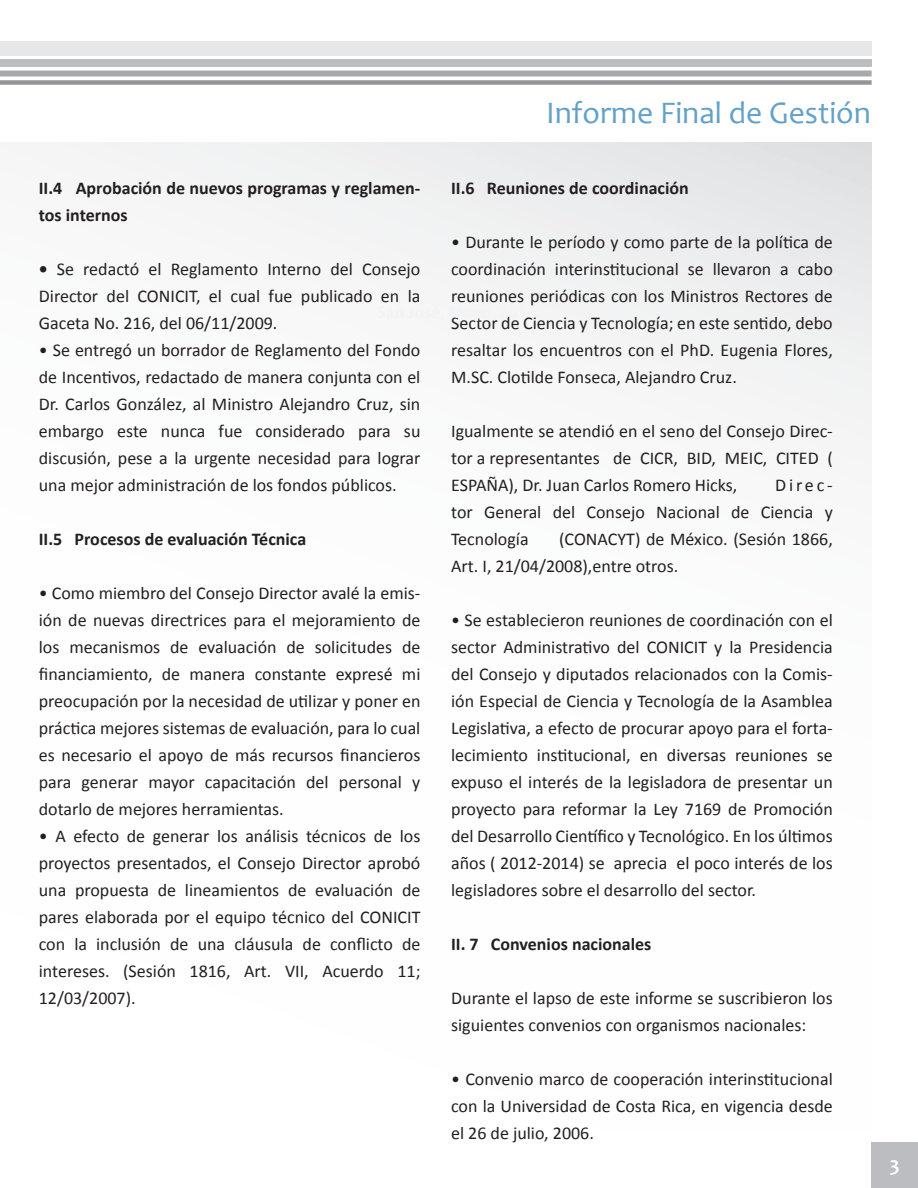
<style>
.page{position:relative;width:918px;height:1188px;background:#fff}
.page>*{position:absolute;margin:0;border:0;box-sizing:border-box;transform-origin:0 0}
.t1{font:31.5px "Candara";color:#62a1ca}
.t2{font:700 21px "Candara";color:#fff}
.t3{font:18px/27px "Calibri";color:#231f20;text-align:justify}
.t4{font:700 18px/27px "Calibri";color:#231f20}
.s1{font-weight:700}
</style>
<div class="page">
<div style="left:872px;top:1142px;width:46px;height:46px;background:#bcbdc0"></div>
<div style="left:0;top:42px;width:872px;height:14px;background:#e6e7e9"></div>
<div style="left:0;top:59px;width:872px;height:8px;background:#bcbdc0"></div>
<div style="left:0;top:70px;width:872px;height:6px;background:#a8a9ad"></div>
<div style="left:0;top:80px;width:872px;height:5px;background:#939598"></div>
<div style="left:0;top:143px;width:872px;height:987px;background:linear-gradient(to bottom,#f2f3f4,#fff)"></div>
<p class="t4" style="left:39px;top:174px;width:383px">II.4 Aprobación de nuevos programas y reglamen&shy;tos internos</p>
<p class="t3" style="left:39px;top:256px;width:383px"><span class="s1">•</span> Se redactó el Reglamento Interno del Consejo Director del CONICIT, el cual fue publicado en la Gaceta No. 216, del 06/11/2009.</p>
<p class="t3" style="left:39px;top:337px;width:383px">• Se entregó un borrador de Reglamento del Fondo de Incentivos, redactado de manera conjunta con el Dr. Carlos González, al Ministro Alejandro Cruz, sin embargo este nunca fue considerado para su discusión, pese a la urgente necesidad para lograr una mejor administración de los fondos públicos.</p>
<p class="t4" style="left:39px;top:525px;width:269px">II.5 Procesos de evaluación Técnica</p>
<p class="t3" style="left:39px;top:580px;width:383px">• Como miembro del Consejo Director avalé la emis&shy;ión de nuevas directrices para el mejoramiento de los mecanismos de evaluación de solicitudes de financiamiento, de manera constante expresé mi preocupación por la necesidad de utilizar y poner en práctica mejores sistemas de evaluación, para lo cual es necesario el apoyo de más recursos financieros para generar mayor capacitación del personal y dotarlo de mejores herramientas.</p>
<p class="t3" style="left:39px;top:823px;width:383px">• A efecto de generar los análisis técnicos de los proyectos presentados, el Consejo Director aprobó una propuesta de lineamientos de evaluación de pares elaborada por el equipo técnico del CONICIT con la inclusión de una cláusula de conflicto de intereses. (Sesión 1816, Art. VII, Acuerdo 11; 12/03/2007).</p>
<h1 class="t1" style="left:546px;top:93px;width:326px">Informe Final de Gestión</h1>
<p class="t4" style="left:451px;top:174px;width:239px">II.6 Reuniones de coordinación</p>
<p class="t3" style="left:451px;top:229px;width:383px">• Durante le período y como parte de la política de coordinación interinstitucional se llevaron a cabo reuniones periódicas con los Ministros Rectores de Sector de Ciencia y Tecnología; en este sentido, debo resaltar los encuentros con el PhD. Eugenia Flores, M.SC. Clotilde Fonseca, Alejandro Cruz.</p>
<p class="t3" style="left:451px;top:418px;width:383px">Igualmente se atendió en el seno del Consejo Direc&shy;tor a representantes de CICR, BID, MEIC, CITED ( ESPAÑA), Dr. Juan Carlos Romero Hicks,</p>
<p class="t3" style="left:451px;top:472px;width:383px;text-indent:324px">Direc&shy;tor General del Consejo Nacional de Ciencia y Tecnología</p>
<p class="t3" style="left:451px;top:526px;width:383px;text-indent:108px">(CONACYT) de México. (Sesión 1866,<br>Art. I, 21/04/2008),entre otros.</p>
<p class="t3" style="left:451px;top:607px;width:383px">• Se establecieron reuniones de coordinación con el sector Administrativo del CONICIT y la Presidencia del Consejo y diputados relacionados con la Comis&shy;ión Especial de Ciencia y Tecnología de la Asamblea Legislativa, a efecto de procurar apoyo para el forta&shy;lecimiento institucional, en diversas reuniones se expuso el interés de la legisladora de presentar un proyecto para reformar la Ley 7169 de Promoción del Desarrollo Científico y Tecnológico. En los últimos años ( 2012-2014) se aprecia el poco interés de los legisladores sobre el desarrollo del sector.</p>
<p class="t4" style="left:451px;top:930px;width:202px">II. 7 Convenios nacionales</p>
<p class="t3" style="left:451px;top:985px;width:383px">Durante el lapso de este informe se suscribieron los siguientes convenios con organismos nacionales:</p>
<p class="t3" style="left:451px;top:1066px;width:383px">• Convenio marco de cooperación interinstitucional con la Universidad de Costa Rica, en vigencia desde el 26 de julio, 2006.</p>
<p class="t2" style="left:890px;top:1151px;width:11px">3</p>
</div>
